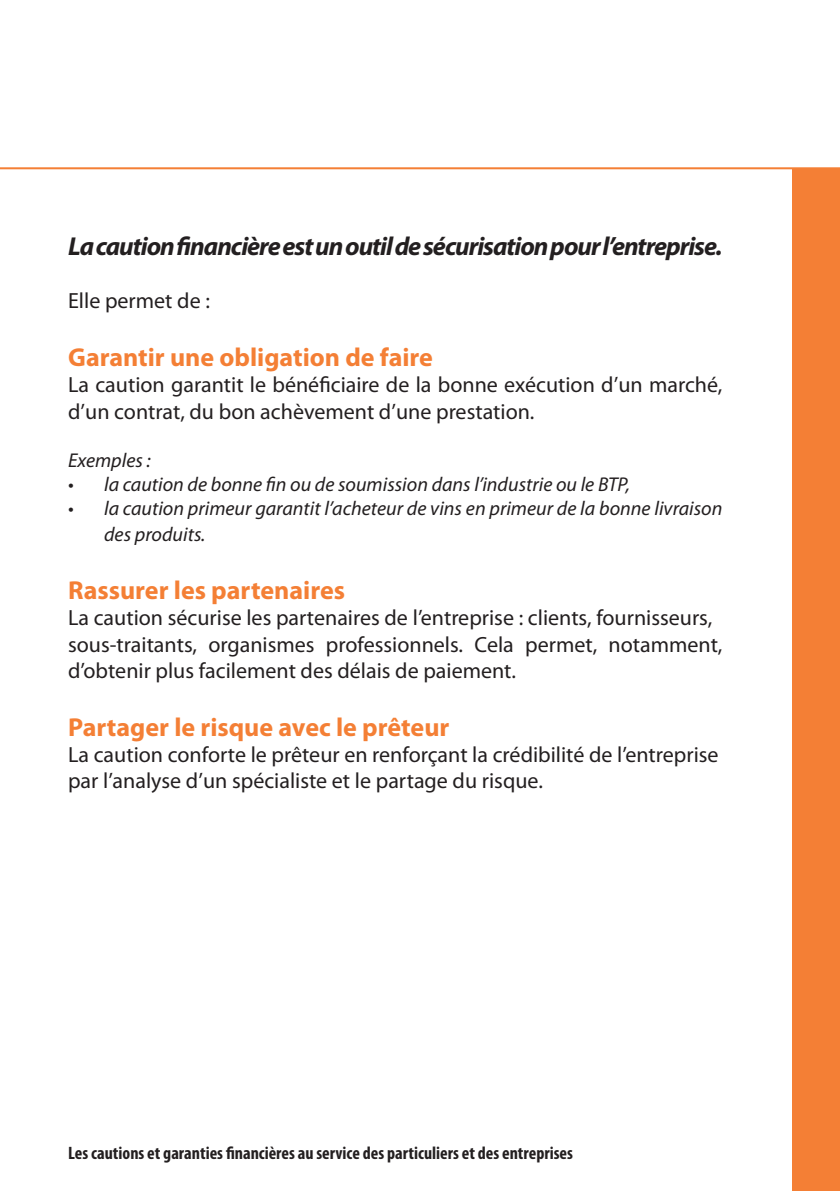
<style>
.page{position:relative;width:840px;height:1191px;background:#fff}
.page>*{position:absolute;margin:0;border:0;box-sizing:border-box;transform-origin:0 0}
.t1{font:700 26px "Myriad Pro";color:#f47f35}
.t2{font:italic 700 26px "Myriad Pro";letter-spacing:-.04em;color:#231f20}
.t3{font:22px/26.4px "Myriad Pro";color:#231f20}
.t4{font:italic 20px/26.4px "Myriad Pro";color:#231f20}
.t5{font:700 condensed 18px "Myriad Pro";color:#231f20}
</style>
<div class="page">
<hr style="left:0;top:167px;width:839px;height:2px;background:#f47f35">
<div style="left:791px;top:168px;width:48px;height:1023px;background:#f47f35"></div>
<p class="t2" style="left:68px;top:230px;width:655px">La caution financière est un outil de sécurisation pour l’entreprise.</p>
<p class="t3" style="left:68px;top:287px;width:143px">Elle permet de :</p>
<p class="t1" style="left:68px;top:340px;width:366px">Garantir une obligation de faire</p>
<p class="t3" style="left:68px;top:371px;width:655px">La caution garantit le bénéficiaire de la bonne exécution d’un marché, d’un contrat, du bon achèvement d’une prestation.</p>
<p class="t4" style="left:68px;top:446px;width:84px">Exemples :</p>
<p class="t4" style="left:68px;top:470px;width:563px">• la caution de bonne fin ou de soumission dans l’industrie ou le BTP,</p>
<p class="t4" style="left:104px;top:494px;width:619px;text-indent:-36px">• la caution primeur garantit l’acheteur de vins en primeur de la bonne livraison des produits.</p>
<p class="t1" style="left:68px;top:573px;width:278px">Rassurer les partenaires</p>
<p class="t3" style="left:68px;top:604px;width:655px">La caution sécurise les partenaires de l’entreprise : clients, fournisseurs, sous-traitants, organismes professionnels. Cela permet, notamment, d’obtenir plus facilement des délais de paiement.</p>
<p class="t1" style="left:68px;top:710px;width:382px">Partager le risque avec le prêteur</p>
<p class="t3" style="left:68px;top:741px;width:651px">La caution conforte le prêteur en renforçant la crédibilité de l’entreprise par l’analyse d’un spécialiste et le partage du risque.</p>
<p class="t5" style="left:68px;top:1141px;width:506px">Les cautions et garanties financières au service des particuliers et des entreprises</p>
</div>
